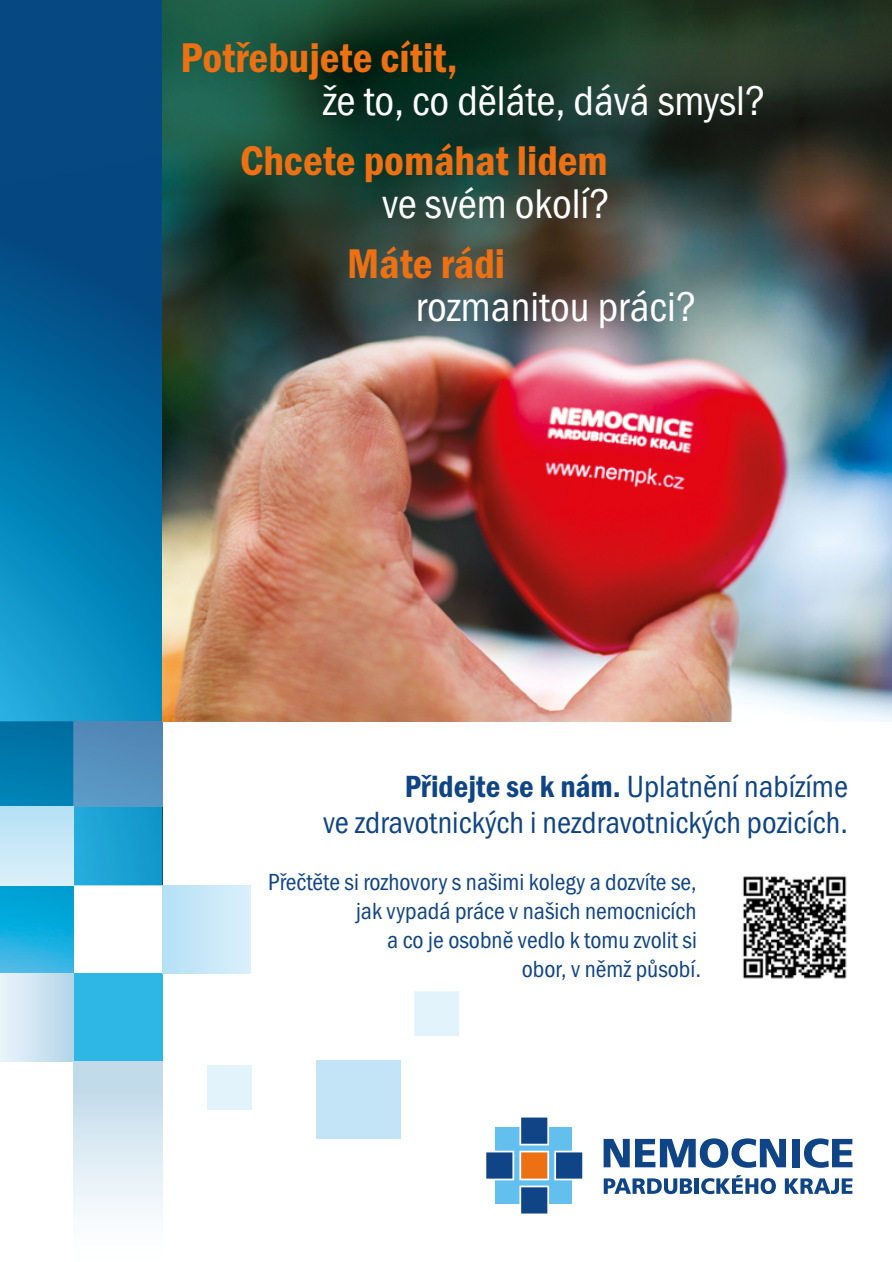
<style>
.page{position:relative;width:892px;height:1262px;background:#fff}
.page>*{position:absolute;margin:0;border:0;box-sizing:border-box;transform-origin:0 0}
.t1{font:43.05px "Franklin Gothic URW Cond";color:#fff}
.t2{font:43.05px "Franklin Gothic URW Con Dem";color:#ed7013}
.t3{font:31.8px/36.6px "Franklin Gothic URW Cond";color:#0f4586;text-align:right}
.t4{font:24.15px/29px "Franklin Gothic URW Cond";color:#0f4586;text-align:right}
.s1{font-family:"Franklin Gothic URW Con Dem"}
</style>
<div class="page">
<div style="left:0;top:0;width:162px;height:973px;background:#064881"></div>
<svg style="left:0;top:280px;width:162px;height:605px;background:#077aaf"></svg>
<div style="left:74px;top:885px;width:88px;height:88px;background:#fff"></div>
<div style="left:74px;top:973px;width:88px;height:88px;background:#2eb6e5"></div>
<div style="left:73px;top:721px;width:89px;height:85px;background:#558fbd"></div>
<img style="left:0;top:721px;width:74px;height:252px">
<div style="left:0;top:806px;width:73px;height:79px;background:linear-gradient(to bottom,#b4e0f5,#dbf0fa)"></div>
<div style="left:0;top:973px;width:74px;height:88px;background:linear-gradient(to right,#ecf5fb,#b4d5e9)"></div>
<div style="left:162px;top:885px;width:89px;height:88px;background:linear-gradient(to right,#b4e0f6,#dbf0fb)"></div>
<div style="left:207px;top:1064px;width:45px;height:45px;background:#e3f3fc"></div>
<div style="left:414px;top:991px;width:45px;height:45px;background:#e3f3fc"></div>
<div style="left:74px;top:1061px;width:88px;height:201px;background:linear-gradient(to bottom,#bcd7e8,#fff)"></div>
<div style="left:316px;top:1059px;width:84px;height:79px;background:#c3e3f7"></div>
<img style="left:162px;top:0;width:730px;height:721px">
<svg style="left:486px;top:1117px;width:97px;height:97px"></svg>
<svg style="left:603px;top:1138px;width:183px;height:29px"></svg>
<div style="left:792px;top:1139px;width:7px;height:28px;background:#0f4586"></div>
<svg style="left:804px;top:1138px;width:48px;height:29px"></svg>
<svg style="left:604px;top:1178px;width:88px;height:16px"></svg>
<hr style="left:695px;top:1178px;width:4px;height:15px;background:#0f4586">
<svg style="left:701px;top:1175px;width:75px;height:19px"></svg>
<svg style="left:785px;top:1178px;width:67px;height:16px"></svg>
<img style="left:742px;top:876px;width:105px;height:103px">
<h1 class="t2" style="left:181px;top:28px;width:279px">Potřebujete cítit,</h1>
<h1 class="t1" style="left:323px;top:70px;width:445px">že to, co děláte, dává smysl?</h1>
<h1 class="t2" style="left:240px;top:131px;width:369px">Chcete pomáhat lidem</h1>
<h1 class="t1" style="left:382px;top:173px;width:230px">ve svém okolí?</h1>
<h1 class="t2" style="left:347px;top:235px;width:160px">Máte rádi</h1>
<h1 class="t1" style="left:416px;top:276px;width:283px">rozmanitou práci?</h1>
<h2 class="t3" style="left:323px;top:765px;width:527px"><span class="s1">Přidejte se k nám.</span> Uplatnění nabízíme<br>ve zdravotnických i nezdravotnických pozicích.</h2>
<p class="t4" style="left:268px;top:865px;width:434px">Přečtěte si rozhovory s našimi kolegy a dozvíte se, jak vypadá práce v našich nemocnicích<br>a co je osobně vedlo k tomu zvolit si<br>obor, v němž působí.</p>
</div>
